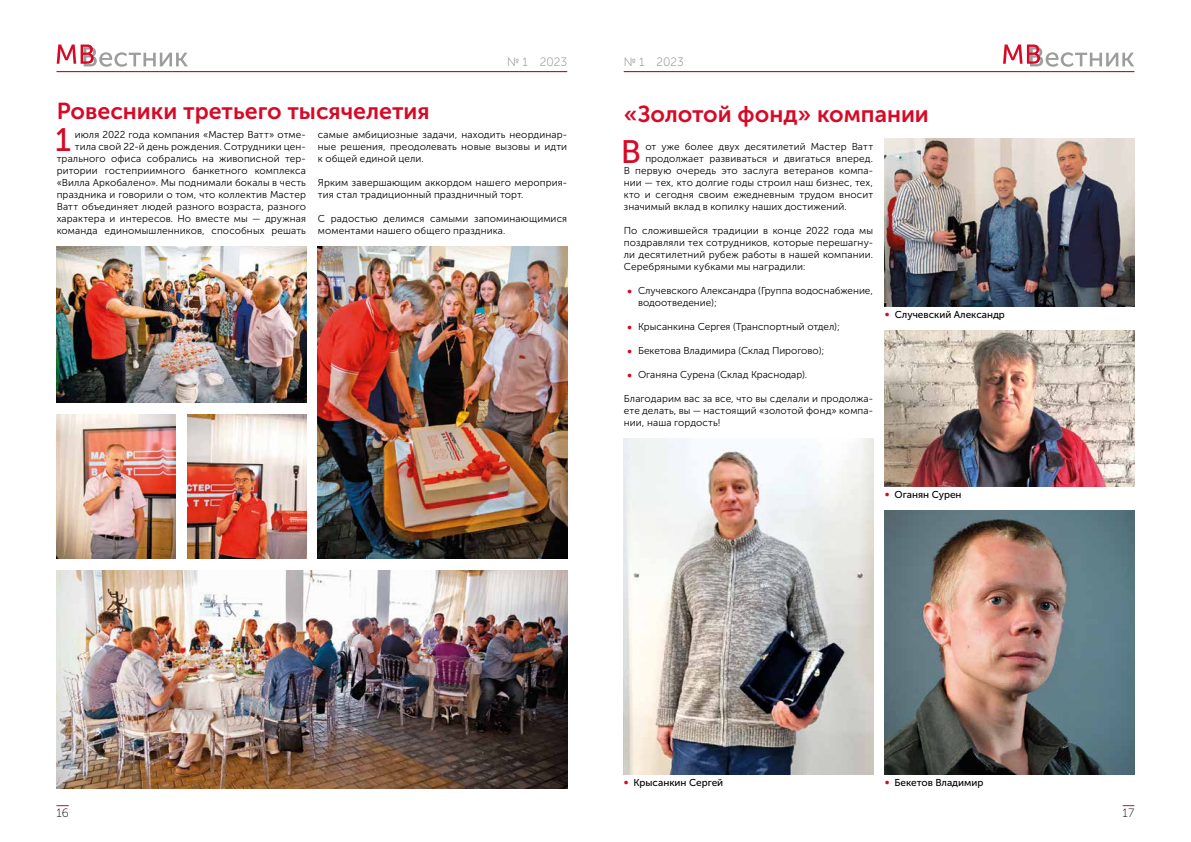
<style>
.page{position:relative;width:1191px;height:842px;background:#fff}
.page>*{position:absolute;margin:0;border:0;box-sizing:border-box;transform-origin:0 0}
.t1{font:32.4px "Museo Sans Cyrl 500";color:#d70926}
.t2{font:23px "Museo Sans Cyrl 700";color:#d70926}
.t3{font:12px "Museo Sans Cyrl 100";color:#82807f}
.t4{font:12px "Museo Sans Cyrl 100";color:#000}
.t5{font:10px/12px "Museo Sans Cyrl 300";letter-spacing:.01em;color:#000;text-align:justify}
.t6{font:10px "Museo Sans Cyrl 500";color:#000}
.s1{font-family:"Museo Sans Cyrl 500";font-size:12px;color:#d70926}
.s2{color:#d70926}
</style>
<div class="page">
<img style="left:885px;top:138px;width:249px;height:168px">
<img style="left:885px;top:510px;width:249px;height:264px">
<img style="left:623px;top:438px;width:250px;height:336px">
<img style="left:884px;top:330px;width:250px;height:156px">
<img style="left:57px;top:246px;width:249px;height:156px">
<img style="left:57px;top:414px;width:119px;height:144px">
<img style="left:187px;top:414px;width:119px;height:144px">
<img style="left:57px;top:570px;width:510px;height:218px">
<img style="left:317px;top:246px;width:250px;height:312px">
<svg style="left:57px;top:45px;width:130px;height:22px"></svg>
<svg style="left:1003px;top:45px;width:131px;height:22px"></svg>
<hr style="left:57px;top:71px;width:510px;height:1px;background:#d70926">
<hr style="left:624px;top:71px;width:510px;height:1px;background:#d70926">
<svg style="left:56px;top:805px;width:13px;height:1px"></svg>
<svg style="left:1122px;top:805px;width:12px;height:1px"></svg>
<p class="t3" style="left:507px;top:55px;width:61px">№ 1 2023</p>
<p class="t3" style="left:624px;top:55px;width:61px">№ 1 2023</p>
<h2 class="t2" style="left:57px;top:99px;width:374px">Ровесники третьего тысячелетия</h2>
<h1 class="t1" style="left:55px;top:122px;width:18px">1</h1>
<p class="t5" style="left:57px;top:129px;width:251px;text-align:right">июля 2022 года компания «Мастер Ватт» отме&shy;тила свой 22-й день рождения. Сотрудники цен&shy;трального офиса собрались на живописной тер&shy;ритории гостеприимного банкетного комплекса «Вилла Аркобалено». Мы поднимали бокалы в честь праздника и говорили о том, что коллектив Мастер Ватт объединяет людей разного возраста, разного характера и интересов. Но вместе мы — дружная команда единомышленников, способных решать</p>
<p class="t5" style="left:318px;top:129px;width:251px">самые амбициозные задачи, находить неординар&shy;ные решения, преодолевать новые вызовы и идти к общей единой цели.</p>
<p class="t5" style="left:318px;top:177px;width:251px">Ярким завершающим аккордом нашего мероприя&shy;тия стал традиционный праздничный торт.</p>
<p class="t5" style="left:318px;top:213px;width:251px">С радостью делимся самыми запоминающимися моментами нашего общего праздника.</p>
<h2 class="t2" style="left:624px;top:102px;width:306px">«Золотой фонд» компании</h2>
<h1 class="t1" style="left:621px;top:134px;width:22px">В</h1>
<p class="t5" style="left:645px;top:141px;width:229px">от уже более двух десятилетий Мастер Ватт</p>
<p class="t5" style="left:645px;top:153px;width:229px">продолжает развиваться и двигаться вперед.</p>
<p class="t5" style="left:624px;top:165px;width:251px">В первую очередь это заслуга ветеранов компа-</p>
<p class="t5" style="left:624px;top:177px;width:251px">нии — тех, кто долгие годы строил наш бизнес, тех,</p>
<p class="t5" style="left:624px;top:189px;width:251px">кто и сегодня своим ежедневным трудом вносит</p>
<p class="t5" style="left:624px;top:201px;width:224px">значимый вклад в копилку наших достижений.</p>
<p class="t5" style="left:624px;top:225px;width:251px">По сложившейся традиции в конце 2022 года мы поздравляли тех сотрудников, которые перешагну&shy;ли десятилетний рубеж работы в нашей компании.<br>Серебряными кубками мы наградили:</p>
<p class="t5" style="left:638px;top:285px;width:236px;text-indent:-11px"><span class="s1">•</span> Случевского Александра (Группа водоснабжение, водоотведение);</p>
<p class="t5" style="left:627px;top:321px;width:215px"><span class="s1">•</span> Крысанкина Сергея (Транспортный отдел);</p>
<p class="t5" style="left:627px;top:345px;width:199px"><span class="s1">•</span> Бекетова Владимира (Склад Пирогово);</p>
<p class="t5" style="left:627px;top:369px;width:182px"><span class="s1">•</span> Оганяна Сурена (Склад Краснодар).</p>
<p class="t5" style="left:624px;top:393px;width:251px">Благодарим вас за все, что вы сделали и продолжа&shy;ете делать, вы — настоящий «золотой фонд» компа&shy;нии, наша гордость!</p>
<p class="t6" style="left:885px;top:309px;width:122px"><span class="s2">∞</span> Случевский Александр</p>
<p class="t6" style="left:884px;top:489px;width:78px"><span class="s2">∞</span> Оганян Сурен</p>
<p class="t6" style="left:623px;top:777px;width:101px"><span class="s2">∞</span> Крысанкин Сергей</p>
<p class="t6" style="left:884px;top:777px;width:100px"><span class="s2">∞</span> Бекетов Владимир</p>
<p class="t4" style="left:56px;top:807px;width:14px">16</p>
<p class="t4" style="left:1122px;top:807px;width:13px">17</p>
</div>
